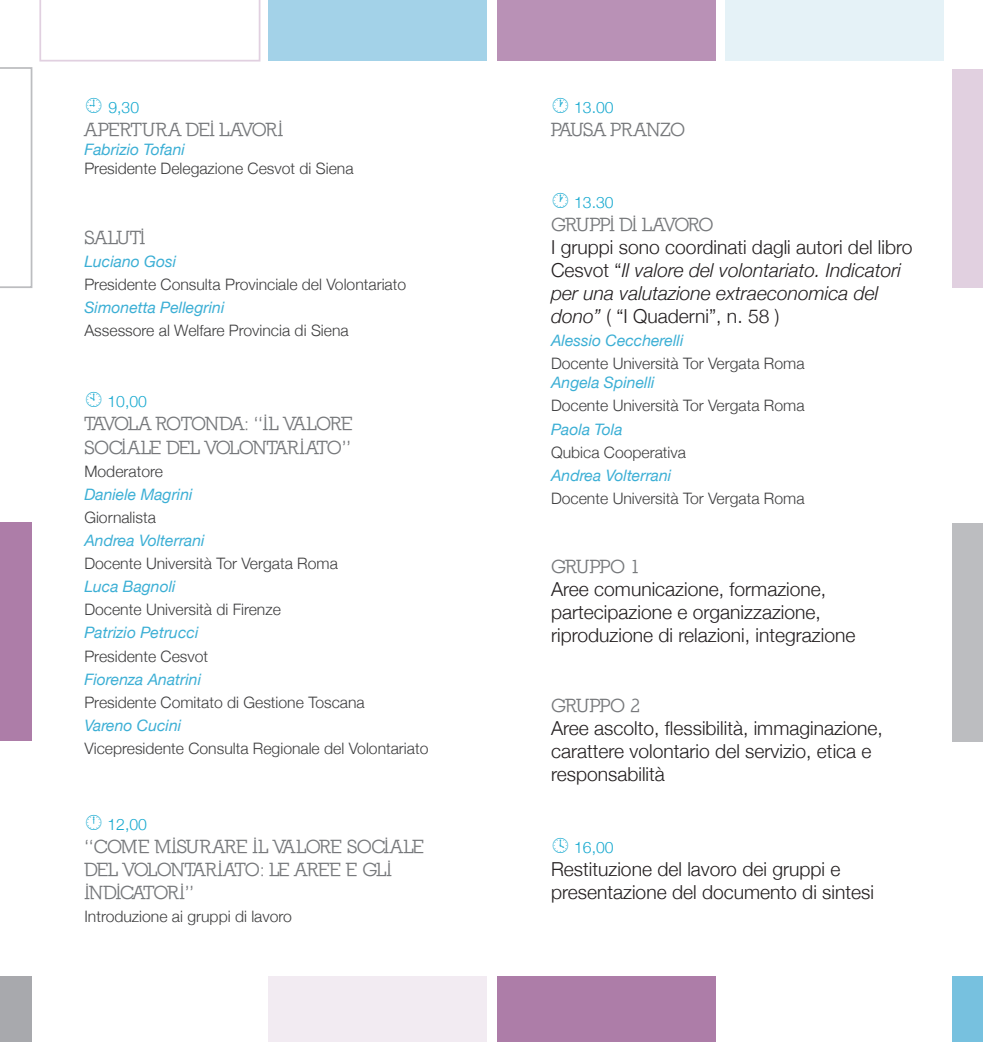
<style>
.page{position:relative;width:983px;height:1042px;background:#fff}
.page>*{position:absolute;margin:0;border:0;box-sizing:border-box;transform-origin:0 0}
.t1{font:300 19.25px/23.1px "Helvetica Neue";color:#231f20}
.t2{font:italic 300 19.25px/23.1px "Helvetica Neue";color:#231f20}
.t3{font:700 19.25px "Nilland";letter-spacing:-.03em;color:#76787b}
.t4{font:700 19.25px "Nilland";color:#76787b}
.t5{font:700 19.25px/23.1px "Nilland";letter-spacing:-.05em;color:#76787b}
.t6{font:300 15.75px "Helvetica Neue";color:#3e3e3f}
.t7{font:italic 15.75px "Helvetica Neue";color:#3cafd5}
.t8{font:300 15.75px "Helvetica Neue";color:#14a8cf}
.s1{font-style:normal}
</style>
<div class="page">
<div style="left:952px;top:523px;width:30px;height:218px;background:#bcbdc0"></div>
<div style="left:0;top:522px;width:31px;height:219px;background:#ad7da8"></div>
<div style="left:496px;top:976px;width:219px;height:66px;background:#ad7da8"></div>
<div style="left:952px;top:976px;width:30px;height:66px;background:#77c1df"></div>
<div style="left:268px;top:976px;width:219px;height:66px;background:#f2ebf2"></div>
<div style="left:0;top:976px;width:31px;height:66px;background:#a8a9ad"></div>
<div style="left:496px;top:0;width:219px;height:60px;background:#b991b6"></div>
<svg style="left:39px;top:0;width:221px;height:62px"></svg>
<div style="left:724px;top:0;width:219px;height:60px;background:#e5f2f7"></div>
<div style="left:268px;top:0;width:219px;height:60px;background:#a3d2e8"></div>
<div style="left:952px;top:69px;width:30px;height:218px;background:#e1d0e0"></div>
<svg style="left:0;top:67px;width:32px;height:221px"></svg>
<p class="t8" style="left:108px;top:98px;width:32px">9,30</p>
<p class="t4" style="left:84px;top:119px;width:200px">APERTURA DEI LAVORI</p>
<p class="t7" style="left:84px;top:140px;width:102px">Fabrizio Tofani</p>
<p class="t6" style="left:84px;top:159px;width:271px">Presidente Delegazione Cesvot di Siena</p>
<p class="t3" style="left:84px;top:226px;width:62px">SALUTI</p>
<p class="t7" style="left:84px;top:252px;width:93px">Luciano Gosi</p>
<p class="t6" style="left:84px;top:274px;width:323px">Presidente Consulta Provinciale del Volontariato</p>
<p class="t7" style="left:84px;top:298px;width:142px">Simonetta Pellegrini</p>
<p class="t6" style="left:84px;top:321px;width:266px">Assessore al Welfare Provincia di Siena</p>
<p class="t8" style="left:107px;top:392px;width:41px">10,00</p>
<p class="t5" style="left:84px;top:412px;width:235px">TAVOLA ROTONDA: “IL VALORE<br>SOCIALE DEL</p>
<p class="t3" style="left:275px;top:436px;width:78px">ARI ATO ”</p>
<p class="t3" style="left:205px;top:436px;width:14px">VOLONT</p>
<p class="t6" style="left:84px;top:461px;width:80px">Moderatore</p>
<p class="t7" style="left:84px;top:485px;width:110px">Daniele Magrini</p>
<p class="t6" style="left:84px;top:508px;width:73px">Giornalista</p>
<p class="t7" style="left:84px;top:531px;width:122px">Andrea Volterrani</p>
<p class="t6" style="left:84px;top:554px;width:255px">Docente Università Tor Vergata Roma</p>
<p class="t7" style="left:84px;top:577px;width:93px">Luca Bagnoli</p>
<p class="t6" style="left:84px;top:600px;width:198px">Docente Università di Firenze</p>
<p class="t7" style="left:84px;top:623px;width:116px">Patrizio Petrucci</p>
<p class="t6" style="left:84px;top:646px;width:125px">Presidente Cesvot</p>
<p class="t7" style="left:84px;top:669px;width:118px">Fiorenza Anatrini</p>
<p class="t6" style="left:84px;top:692px;width:282px">Presidente Comitato di Gestione Toscana</p>
<p class="t7" style="left:84px;top:716px;width:98px">Vareno Cucini</p>
<p class="t6" style="left:84px;top:739px;width:345px">Vicepresidente Consulta Regionale del Volontariato</p>
<p class="t8" style="left:107px;top:814px;width:41px">12,00</p>
<p class="t4" style="left:84px;top:835px;width:225px">“COME MISURARE IL VALORE</p>
<p class="t3" style="left:347px;top:835px;width:68px">SOCIALE</p>
<p class="t3" style="left:84px;top:858px;width:13px">DEL</p>
<p class="t3" style="left:123px;top:858px;width:14px">VOLONT</p>
<p class="t3" style="left:193px;top:858px;width:127px">ARI ATO : LE AREE</p>
<p class="t3" style="left:346px;top:858px;width:40px">E GLI</p>
<p class="t3" style="left:84px;top:881px;width:11px">INDI</p>
<p class="t3" style="left:120px;top:881px;width:36px">CATORI</p>
<p class="t3" style="left:185px;top:881px;width:11px">”</p>
<p class="t6" style="left:84px;top:907px;width:209px">Introduzione ai gruppi di lavoro</p>
<p class="t8" style="left:551px;top:98px;width:64px">• 13.00</p>
<p class="t3" style="left:551px;top:118px;width:135px">PAUSA PRANZO</p>
<p class="t8" style="left:551px;top:192px;width:64px">• 13.30</p>
<p class="t3" style="left:551px;top:213px;width:164px">GRUPPI DI LAVORO</p>
<p class="t2" style="left:551px;top:235px;width:363px"><span class="s1">I gruppi sono coordinati dagli autori del libro Cesvot “</span>Il valore del volontariato. Indicatori per una valutazione extraeconomica del dono” <span class="s1">( “I Quaderni”, n. 58 )</span></p>
<p class="t7" style="left:551px;top:331px;width:134px">Alessio Ceccherelli</p>
<p class="t6" style="left:551px;top:354px;width:255px">Docente Università Tor Vergata Roma</p>
<p class="t7" style="left:551px;top:373px;width:105px">Angela Spinelli</p>
<p class="t6" style="left:551px;top:396px;width:255px">Docente Università Tor Vergata Roma</p>
<p class="t7" style="left:551px;top:419px;width:73px">Paola Tola</p>
<p class="t6" style="left:551px;top:442px;width:136px">Qubica Cooperativa</p>
<p class="t7" style="left:551px;top:466px;width:122px">Andrea Volterrani</p>
<p class="t6" style="left:551px;top:489px;width:255px">Docente Università Tor Vergata Roma</p>
<p class="t3" style="left:551px;top:555px;width:91px">GRUPPO 1</p>
<p class="t1" style="left:551px;top:577px;width:306px">Aree comunicazione, formazione, partecipazione e organizzazione, riproduzione di relazioni, integrazione</p>
<p class="t3" style="left:551px;top:694px;width:91px">GRUPPO 2</p>
<p class="t1" style="left:551px;top:716px;width:333px">Aree ascolto, flessibilità, immaginazione, carattere volontario del servizio, etica e responsabilità</p>
<p class="t8" style="left:574px;top:837px;width:41px">16,00</p>
<p class="t1" style="left:551px;top:857px;width:324px">Restituzione del lavoro dei gruppi e presentazione del documento di sintesi</p>
</div>
